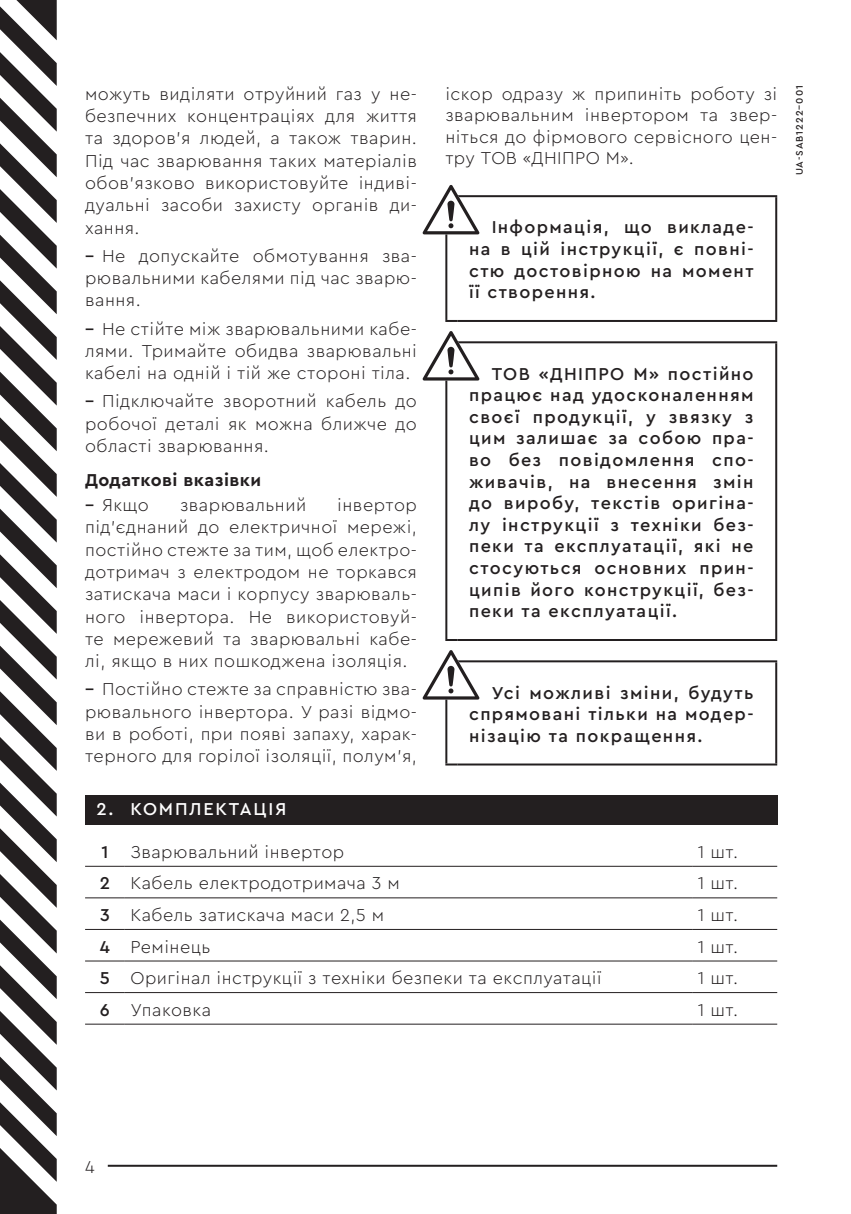
<style>
.page{position:relative;width:851px;height:1214px;background:#fff}
.page>*{position:absolute;margin:0;border:0;box-sizing:border-box;transform-origin:0 0}
.Основной_абзац_2{font:300 18px/22.4px "Cera Pro";letter-spacing:.025em;color:#231f20;text-align:justify}
.Внимание{font:500 18px/21.6px "Cera Pro";letter-spacing:.075em;color:#231f20;text-align:justify}
.Подзаголовок{font:700 18px "Cera Pro";letter-spacing:.025em;color:#231f20}
.t1{font:500 18px "Cera Pro";letter-spacing:.1em;color:#fff}
.t2{font:500 10px "Cera Pro";letter-spacing:.1em;color:#231f20}
.s1{font-weight:500}
</style>
<div class="page">
<hr style="left:108px;top:1164px;width:669px;height:2px;background:#231f20">
<svg style="left:0;top:0;width:21px;height:1213px"></svg>
<svg style="left:21px;top:0;width:36px;height:1213px"></svg>
<hr style="left:457px;top:195px;width:320px;height:2px;background:#231f20">
<svg style="left:445px;top:320px;width:12px;height:2px"></svg>
<hr style="left:457px;top:320px;width:320px;height:2px;background:#231f20">
<hr style="left:445px;top:197px;width:2px;height:123px;background:#231f20">
<hr style="left:775px;top:197px;width:2px;height:123px;background:#231f20">
<hr style="left:457px;top:341px;width:320px;height:2px;background:#231f20">
<svg style="left:445px;top:639px;width:12px;height:2px"></svg>
<hr style="left:457px;top:639px;width:320px;height:2px;background:#231f20">
<hr style="left:445px;top:343px;width:2px;height:296px;background:#231f20">
<hr style="left:775px;top:343px;width:2px;height:296px;background:#231f20">
<hr style="left:457px;top:660px;width:320px;height:2px;background:#231f20">
<svg style="left:445px;top:763px;width:12px;height:2px"></svg>
<hr style="left:457px;top:763px;width:320px;height:2px;background:#231f20">
<hr style="left:445px;top:662px;width:2px;height:101px;background:#231f20">
<hr style="left:775px;top:662px;width:2px;height:101px;background:#231f20">
<svg style="left:422px;top:185px;width:57px;height:49px"></svg>
<svg style="left:422px;top:331px;width:57px;height:49px"></svg>
<svg style="left:422px;top:650px;width:57px;height:49px"></svg>
<div style="left:85px;top:795px;width:692px;height:29px;background:#231f20"></div>
<hr style="left:85px;top:865px;width:40px;height:1px;background:#231f20">
<hr style="left:125px;top:865px;width:567px;height:1px;background:#231f20">
<hr style="left:692px;top:865px;width:85px;height:1px;background:#231f20">
<hr style="left:85px;top:897px;width:40px;height:1px;background:#231f20">
<hr style="left:125px;top:897px;width:567px;height:1px;background:#231f20">
<hr style="left:692px;top:897px;width:85px;height:1px;background:#231f20">
<hr style="left:85px;top:929px;width:40px;height:1px;background:#231f20">
<hr style="left:125px;top:929px;width:567px;height:1px;background:#231f20">
<hr style="left:692px;top:929px;width:85px;height:1px;background:#231f20">
<hr style="left:85px;top:960px;width:40px;height:1px;background:#231f20">
<hr style="left:125px;top:960px;width:567px;height:1px;background:#231f20">
<hr style="left:692px;top:960px;width:85px;height:1px;background:#231f20">
<hr style="left:85px;top:992px;width:40px;height:1px;background:#231f20">
<hr style="left:125px;top:992px;width:567px;height:1px;background:#231f20">
<hr style="left:692px;top:992px;width:85px;height:1px;background:#231f20">
<hr style="left:85px;top:1023px;width:40px;height:1px;background:#231f20">
<hr style="left:125px;top:1023px;width:567px;height:1px;background:#231f20">
<hr style="left:692px;top:1023px;width:85px;height:1px;background:#231f20">
<p class="Основной_абзац_2" style="left:85px;top:82px;width:333px">можуть виділяти отруйний газ у не&shy;безпечних концентраціях для життя та здоров’я людей, а також тварин.<br>Під час зварювання таких матеріалів обов’язково використовуйте індиві&shy;дуальні засоби захисту органів ди&shy;хання.</p>
<p class="Основной_абзац_2" style="left:85px;top:244px;width:333px"><span class="s1">–</span> Не допускайте обмотування зва&shy;рювальними кабелями під час зварю&shy;вання.</p>
<p class="Основной_абзац_2" style="left:85px;top:316px;width:333px"><span class="s1">–</span> Не стійте між зварювальними кабе&shy;лями. Тримайте обидва зварювальні кабелі на одній і тій же стороні тіла.</p>
<p class="Основной_абзац_2" style="left:85px;top:389px;width:333px"><span class="s1">–</span> Підключайте зворотний кабель до робочої деталі як можна ближче до області зварювання.</p>
<p class="Подзаголовок" style="left:85px;top:467px;width:178px">Додаткові вказівки</p>
<p class="Основной_абзац_2" style="left:85px;top:493px;width:65px"><span class="s1">–</span> Якщо</p>
<p class="Основной_абзац_2" style="left:180px;top:493px;width:128px">зварювальний</p>
<p class="Основной_абзац_2" style="left:85px;top:493px;width:333px;text-indent:252px">інвертор під’єднаний до електричної мережі, постійно стежте за тим, щоб електро&shy;дотримач з електродом не торкався затискача маси і корпусу зварюваль&shy;ного інвертора. Не використовуй&shy;те мережевий та зварювальні кабе&shy;лі, якщо в них пошкоджена ізоляція.</p>
<p class="Основной_абзац_2" style="left:85px;top:677px;width:333px"><span class="s1">–</span> Постійно стежте за справністю зва&shy;рювального інвертора. У разі відмо&shy;ви в роботі, при появі запаху, харак&shy;терного для горілої ізоляції, полум’я,</p>
<p class="Основной_абзац_2" style="left:445px;top:82px;width:333px;line-height:21.6px">іскор одразу ж припиніть роботу зі зварювальним інвертором та звер&shy;ніться до фірмового сервісного цен&shy;тру ТОВ «ДНІПРО М».</p>
<p class="Внимание" style="left:469px;top:216px;width:286px;text-indent:23px">Інформація, що викладе&shy;на в цій інструкції, є повні&shy;стю достовірною на момент її створення.</p>
<p class="Внимание" style="left:469px;top:362px;width:286px;text-indent:23px">ТОВ «ДНІПРО М» постійно працює над удосконаленням своєї продукції, у звязку з цим залишає за собою пра&shy;во без повідомлення спо&shy;живачів, на внесення змін до виробу, текстів оригіна&shy;лу інструкції з техніки без&shy;пеки та експлуатації, які не стосуються основних прин&shy;ципів його конструкції, без&shy;пеки та експлуатації.</p>
<p class="Внимание" style="left:469px;top:681px;width:286px;text-indent:23px">Усі можливі зміни, будуть спрямовані тільки на модер&shy;нізацію та покращення.</p>
<p class="t1" style="left:96px;top:797px;width:191px">2. КОМПЛЕКТАЦІЯ</p>
<p class="Внимание" style="left:101px;top:840px;width:9px">1</p>
<p class="Основной_абзац_2" style="left:130px;top:839px;width:215px">Зварювальний інвертор</p>
<p class="Основной_абзац_2" style="left:697px;top:839px;width:42px">1 шт.</p>
<p class="Внимание" style="left:100px;top:871px;width:12px">2</p>
<p class="Основной_абзац_2" style="left:130px;top:871px;width:271px">Кабель електродотримача 3 м</p>
<p class="Основной_абзац_2" style="left:697px;top:871px;width:42px">1 шт.</p>
<p class="Внимание" style="left:100px;top:903px;width:11px">3</p>
<p class="Основной_абзац_2" style="left:130px;top:902px;width:255px">Кабель затискача маси 2,5 м</p>
<p class="Основной_абзац_2" style="left:697px;top:902px;width:42px">1 шт.</p>
<p class="Внимание" style="left:100px;top:934px;width:12px">4</p>
<p class="Основной_абзац_2" style="left:130px;top:934px;width:81px">Ремінець</p>
<p class="Основной_абзац_2" style="left:697px;top:934px;width:42px">1 шт.</p>
<p class="Внимание" style="left:100px;top:966px;width:12px">5</p>
<p class="Основной_абзац_2" style="left:130px;top:965px;width:472px">Оригінал інструкції з техніки безпеки та експлуатації</p>
<p class="Основной_абзац_2" style="left:697px;top:965px;width:42px">1 шт.</p>
<p class="Внимание" style="left:100px;top:997px;width:12px">6</p>
<p class="Основной_абзац_2" style="left:130px;top:997px;width:82px">Упаковка</p>
<p class="Основной_абзац_2" style="left:697px;top:997px;width:42px">1 шт.</p>
<p class="t2" style="left:792px;top:175px;width:92px;rotate:-90deg">UA-SAB1222-001</p>
<p class="Основной_абзац_2" style="left:85px;top:1154px;width:11px">4</p>
</div>
